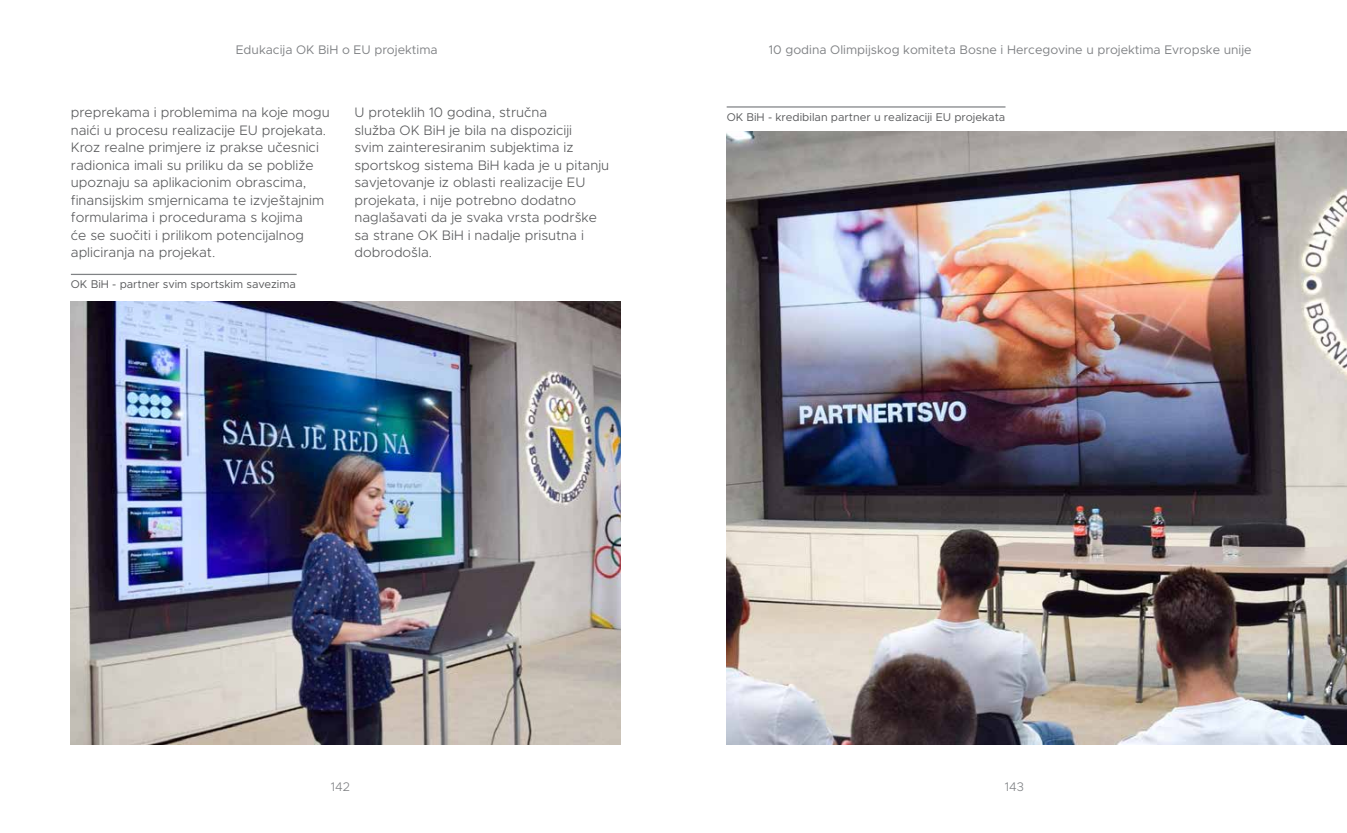
<style>
.page{position:relative;width:1347px;height:833px;background:#fff}
.page>*{position:absolute;margin:0;border:0;box-sizing:border-box;transform-origin:0 0}
.t1{font:300 13.75px/17.5px "Metropolis";color:#58595b}
.t2{font:12.5px "Metropolis";color:#808285}
.t3{font:300 12.5px "Metropolis";color:#808285}
.t4{font:11.25px "Metropolis";color:#58595b}
</style>
<div class="page">
<img style="left:71px;top:301px;width:549px;height:443px">
<hr style="left:71px;top:274px;width:226px;height:1px;background:#808285">
<img style="left:726px;top:131px;width:620px;height:613px">
<hr style="left:726px;top:106px;width:279px;height:2px;background:#808285">
<p class="t2" style="left:236px;top:42px;width:203px">Edukacija OK BiH o EU projektima</p>
<p class="t1" style="left:71px;top:104px;width:260px">preprekama i problemima na koje mogu naići u procesu realizacije EU projekata.<br>Kroz realne primjere iz prakse učesnici radionica imali su priliku da se pobliže upoznaju sa aplikacionim obrascima, finansijskim smjernicama te izvještajnim formularima i procedurama s kojima<br>će se suočiti i prilikom potencijalnog apliciranja na projekat.</p>
<p class="t4" style="left:71px;top:277px;width:227px">OK BiH - partner svim sportskim savezima</p>
<p class="t1" style="left:354px;top:104px;width:256px">U proteklih 10 godina, stručna<br>služba OK BiH je bila na dispoziciji<br>svim zainteresiranim subjektima iz sportskog sistema BiH kada je u pitanju savjetovanje iz oblasti realizacije EU projekata, i nije potrebno dodatno naglašavati da je svaka vrsta podrške sa strane OK BiH i nadalje prisutna i dobrodošla.</p>
<p class="t2" style="left:769px;top:42px;width:484px">10 godina Olimpijskog komiteta Bosne i Hercegovine u projektima Evropske unije</p>
<p class="t4" style="left:726px;top:110px;width:280px">OK BiH - kredibilan partner u realizaciji EU projekata</p>
<p class="t3" style="left:331px;top:779px;width:21px">142</p>
<p class="t3" style="left:1005px;top:779px;width:21px">143</p>
</div>
